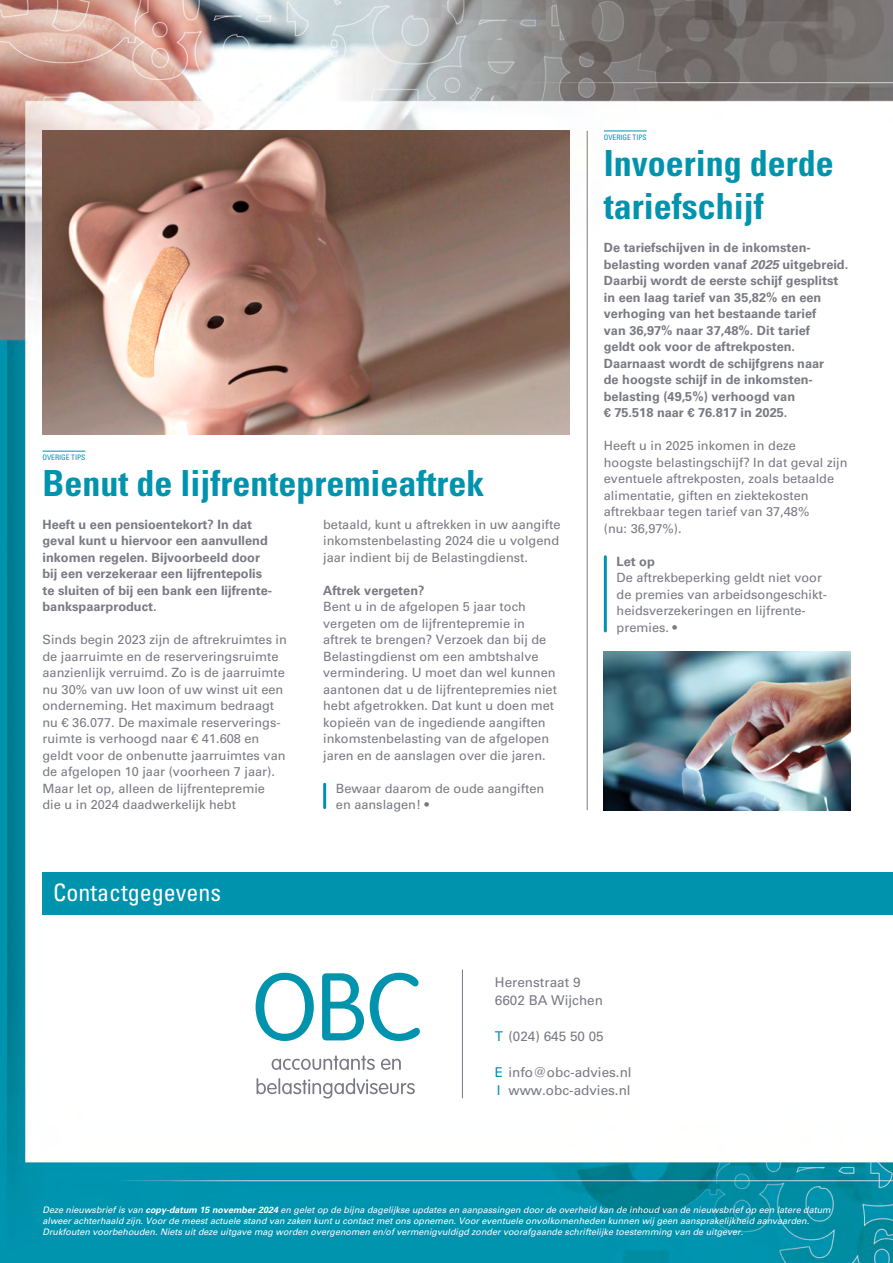
<style>
.page{position:relative;width:893px;height:1263px;background:#fff}
.page>*{position:absolute;margin:0;border:0;box-sizing:border-box;transform-origin:0 0}
.t1{font:700 condensed 36px/43.2px "Univers LT Std";color:#0093ad}
.t2{font:condensed 24px "Univers LT Std";color:#fff}
.t3{font:13.5px/18px "Univers LT Std";color:#797a83}
.t4{font:12.75px/16.5px "Univers LT Std";color:#797a83}
.t5{font:700 12.75px/16.5px "Univers LT Std";color:#797a83}
.t6{font:italic 9px/10.8px "Univers LT Std";color:#fff}
.t7{font:condensed 7.5px "Univers LT Std";color:#0093ad}
.s1{font-style:italic}
.s2{color:#0093ad}
.s3{font-weight:700}
</style>
<div class="page">
<img style="left:0;top:0;width:893px;height:1263px">
<div style="left:43px;top:872px;width:850px;height:42px;background:#0093ad"></div>
<svg style="left:256px;top:973px;width:164px;height:68px"></svg>
<svg style="left:257px;top:1055px;width:158px;height:43px"></svg>
<hr style="left:462px;top:969px;width:1px;height:129px;background:#797a83">
<hr style="left:43px;top:451px;width:42px;height:1px;background:#0093ad">
<hr style="left:587px;top:131px;width:1px;height:679px;background:#797a83">
<hr style="left:604px;top:131px;width:43px;height:1px;background:#0093ad">
<img style="left:43px;top:131px;width:527px;height:303px">
<hr style="left:604px;top:557px;width:3px;height:74px;background:#0093ad">
<hr style="left:323px;top:784px;width:3px;height:24px;background:#0093ad">
<img style="left:604px;top:652px;width:246px;height:158px">
<p class="t7" style="left:43px;top:453px;width:44px">OVERIGE TIPS</p>
<h1 class="t1" style="left:43px;top:461px;width:444px">Benut de lijfrentepremieaftrek</h1>
<p class="t5" style="left:43px;top:516px;width:231px">Heeft u een pensioentekort? In dat geval kunt u hiervoor een aanvullend inkomen regelen. Bijvoorbeeld door bij een verzekeraar een lijfrentepolis te sluiten of bij een bank een lijfrente&shy;bankspaarproduct.</p>
<p class="t4" style="left:43px;top:631px;width:246px">Sinds begin 2023 zijn de aftrekruimtes in de jaarruimte en de reserveringsruimte aanzienlijk verruimd. Zo is de jaarruimte nu 30% van uw loon of uw winst uit een onderneming. Het maximum bedraagt nu € 36.077. De maximale reserverings&shy;ruimte is verhoogd naar € 41.608 en geldt voor de onbenutte jaarruimtes van de afgelopen 10 jaar (voorheen 7 jaar).<br>Maar let op, alleen de lijfrentepremie<br>die u in 2024 daadwerkelijk hebt</p>
<h2 class="t2" style="left:53px;top:878px;width:170px">Contactgegevens</h2>
<p class="t4" style="left:323px;top:516px;width:239px;text-align:justify">betaald, kunt u aftrekken in uw aangifte inkomstenbelasting 2024 die u volgend jaar indient bij de Belastingdienst.</p>
<p class="t5" style="left:323px;top:582px;width:103px">Aftrek vergeten?</p>
<p class="t4" style="left:323px;top:598px;width:235px">Bent u in de afgelopen 5 jaar toch vergeten om de lijfrentepremie in aftrek te brengen? Verzoek dan bij de Belastingdienst om een ambtshalve vermindering. U moet dan wel kunnen aantonen dat u de lijfrentepremies niet hebt afgetrokken. Dat kunt u doen met kopieën van de ingediende aangiften inkomstenbelasting van de afgelopen jaren en de aanslagen over die jaren.</p>
<p class="t4" style="left:336px;top:780px;width:210px">Bewaar daarom de oude aangiften en aanslagen! •</p>
<p class="t7" style="left:604px;top:133px;width:44px">OVERIGE TIPS</p>
<h1 class="t1" style="left:604px;top:141px;width:231px">Invoering derde tariefschijf</h1>
<p class="t5" style="left:604px;top:239px;width:246px">De tariefschijven in de inkomsten&shy;belasting worden vanaf <span class="s1">2025</span> uitgebreid.<br>Daarbij wordt de eerste schijf gesplitst in een laag tarief van 35,82% en een verhoging van het bestaande tarief<br>van 36,97% naar 37,48%. Dit tarief<br>geldt ook voor de aftrekposten.<br>Daarnaast wordt de schijfgrens naar<br>de hoogste schijf in de inkomsten&shy;belasting (49,5%) verhoogd van<br>€ 75.518 naar € 76.817 in 2025.</p>
<p class="t4" style="left:604px;top:437px;width:245px">Heeft u in 2025 inkomen in deze hoogste belastingschijf? In dat geval zijn eventuele aftrekposten, zoals betaalde alimentatie, giften en ziektekosten aftrekbaar tegen tarief van 37,48%<br>(nu: 36,97%).</p>
<p class="t5" style="left:617px;top:553px;width:40px">Let op</p>
<p class="t4" style="left:617px;top:569px;width:212px">De aftrekbeperking geldt niet voor de premies van arbeidsongeschikt&shy;heidsverzekeringen en lijfrente&shy;premies. •</p>
<p class="t3" style="left:495px;top:973px;width:110px">Herenstraat 9<br>6602 BA Wijchen</p>
<p class="t3" style="left:495px;top:1027px;width:110px"><span class="s2">T</span> (024) 645 50 05</p>
<p class="t3" style="left:495px;top:1063px;width:138px"><span class="s2">E</span> info@obc-advies.nl<br><span class="s2">I</span> www.obc-advies.nl</p>
<p class="t6" style="left:43px;top:1205px;width:790px">Deze nieuwsbrief is van <span class="s3">copy-datum 15 november 2024</span> en gelet op de bijna dagelijkse updates en aanpassingen door de overheid kan de inhoud van de nieuwsbrief op een latere datum alweer achterhaald zijn. Voor de meest actuele stand van zaken kunt u contact met ons opnemen. Voor eventuele onvolkomenheden kunnen wij geen aansprakelijkheid aanvaarden.<br>Drukfouten voorbehouden. Niets uit deze uitgave mag worden overgenomen en/of vermenigvuldigd zonder voorafgaande schriftelijke toestemming van de uitgever.</p>
</div>
